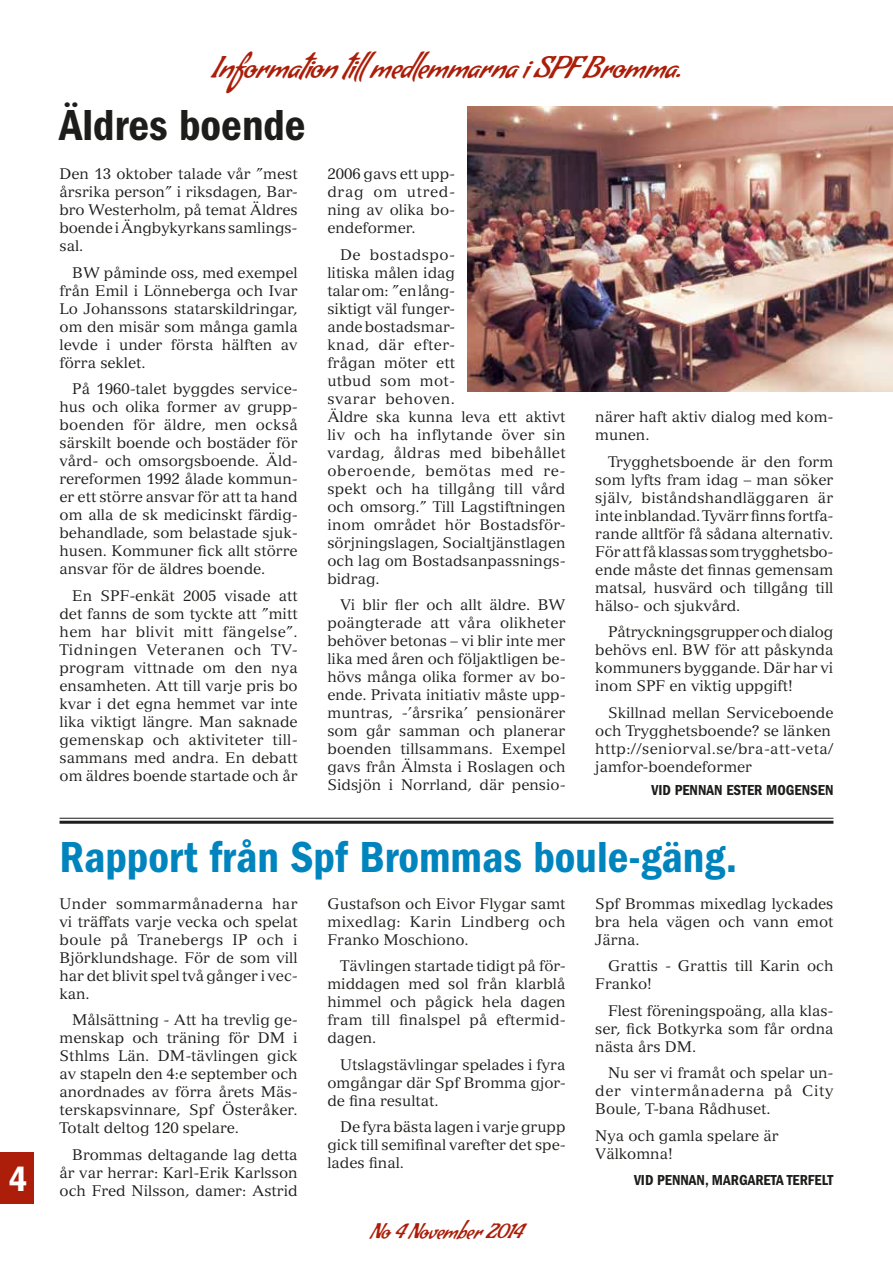
<style>
.page{position:relative;width:893px;height:1263px;background:#fff}
.page>*{position:absolute;margin:0;border:0;box-sizing:border-box;transform-origin:0 0}
.t1{font:600 condensed 45px "Franklin Gothic";color:#0084bd}
.t2{font:600 condensed 45px "Franklin Gothic";color:#1d1d1b}
.t3{font:600 condensed 36px "Franklin Gothic";color:#fff}
.t4{font:30px "Condiment";letter-spacing:-.02em;color:#ac1e09}
.t5{font:21px "Condiment";letter-spacing:-.03em;color:#ac1e09}
.t6{font:15px/18px "Versailles";color:#1d1d1b;text-align:justify}
.t7{font:600 condensed 15px "Franklin Gothic";color:#1d1d1b}
</style>
<div class="page">
<div style="left:0;top:1152px;width:34px;height:51px;background:#ac1e09"></div>
<hr style="left:60px;top:818px;width:773px;height:1px;background:#1d1d1b">
<hr style="left:60px;top:821px;width:773px;height:3px;background:#1d1d1b">
<img style="left:468px;top:106px;width:425px;height:285px">
<h2 class="t3" style="left:9px;top:1159px;width:20px">4</h2>
<h3 class="t4" style="left:211px;top:50px;width:472px">Information till medlemmarna i SPF Bromma.</h3>
<h1 class="t2" style="left:60px;top:99px;width:248px">Äldres boende</h1>
<p class="t6" style="left:60px;top:165px;width:240px">Den 13 oktober talade vår ”mest årsrika person” i riksdagen, Bar&shy;bro Westerholm, på temat Äldres boende i Ängbykyrkans samlings&shy;sal.</p>
<p class="t6" style="left:60px;top:264px;width:240px;text-indent:13px">BW påminde oss, med exempel från Emil i Lönneberga och Ivar Lo Johanssons statarskildringar, om den misär som många gamla levde i under första hälften av förra seklet.</p>
<p class="t6" style="left:60px;top:380px;width:240px;text-indent:13px">På 1960-talet byggdes service&shy;hus och olika former av grupp&shy;boenden för äldre, men också särskilt boende och bostäder för vård- och omsorgsboende. Äld&shy;rereformen 1992 ålade kommun&shy;er ett större ansvar för att ta hand om alla de sk medicinskt färdig&shy;behandlade, som belastade sjuk&shy;husen. Kommuner fick allt större ansvar för de äldres boende.</p>
<p class="t6" style="left:60px;top:587px;width:240px;text-indent:13px">En SPF-enkät 2005 visade att det fanns de som tyckte att ”mitt hem har blivit mitt fängelse”.<br>Tidningen Veteranen och TV&shy;program vittnade om den nya ensamheten. Att till varje pris bo kvar i det egna hemmet var inte lika viktigt längre. Man saknade gemenskap och aktiviteter till&shy;sammans med andra. En debatt om äldres boende startade och år</p>
<p class="t6" style="left:327px;top:165px;width:129px">2006 gavs ett upp&shy;drag om utred&shy;ning av olika bo&shy;endeformer.</p>
<p class="t6" style="left:327px;top:246px;width:240px;text-align:left;text-indent:13px">De bostadspo-<br>litiska målen idag<br>talar om: ”en lång-<br>siktigt väl funger-<br>ande bostadsmar-<br>knad, där efter-<br>frågan möter ett<br>utbud som mot-<br>svarar behoven.<br>Äldre ska kunna leva ett aktivt liv och ha inflytande över sin vardag, åldras med bibehållet oberoende, bemötas med re&shy;spekt och ha tillgång till vård och omsorg.” Till Lagstiftningen inom området hör Bostadsför&shy;sörjningslagen, Socialtjänstlagen och lag om Bostadsanpassnings&shy;bidrag.</p>
<p class="t6" style="left:327px;top:596px;width:240px;text-indent:13px">Vi blir fler och allt äldre. BW poängterade att våra olikheter behöver betonas – vi blir inte mer lika med åren och följaktligen be&shy;hövs många olika former av bo&shy;ende. Privata initiativ måste upp&shy;muntras, -’årsrika’ pensionärer som går samman och planerar boenden tillsammans. Exempel gavs från Älmsta i Roslagen och Sidsjön i Norrland, där pensio-</p>
<p class="t6" style="left:595px;top:408px;width:240px">närer haft aktiv dialog med kom&shy;munen.</p>
<p class="t6" style="left:595px;top:453px;width:240px;text-indent:13px">Trygghetsboende är den form som lyfts fram idag – man söker själv, biståndshandläggaren är inte inblandad. Tyvärr finns fortfa&shy;rande alltför få sådana alternativ.<br>För att få klassas som trygghetsbo&shy;ende måste det finnas gemensam matsal, husvärd och tillgång till hälso- och sjukvård.</p>
<p class="t6" style="left:595px;top:623px;width:240px;text-indent:13px">Påtryckningsgrupper och dialog behövs enl. BW för att påskynda kommuners byggande. Där har vi inom SPF en viktig uppgift!</p>
<p class="t6" style="left:595px;top:704px;width:240px;text-align:left;text-indent:13px">Skillnad mellan Serviceboende och Trygghetsboende? se länken http://seniorval.se/bra-att-veta/ jamfor-boendeformer</p>
<p class="t7" style="left:652px;top:781px;width:183px">VID PENNAN ESTER MOGENSEN</p>
<h1 class="t1" style="left:60px;top:831px;width:679px">Rapport från Spf Brommas boule-gäng.</h1>
<p class="t6" style="left:60px;top:894px;width:240px">Under sommarmånaderna har vi träffats varje vecka och spelat boule på Tranebergs IP och i Björklundshage. För de som vill har det blivit spel två gånger i vec&shy;kan.</p>
<p class="t6" style="left:60px;top:1011px;width:240px;text-indent:13px">Målsättning - Att ha trevlig ge&shy;menskap och träning för DM i Sthlms Län. DM-tävlingen gick av stapeln den 4:e september och anordnades av förra årets Mäs&shy;terskapsvinnare, Spf Österåker.<br>Totalt deltog 120 spelare.</p>
<p class="t6" style="left:60px;top:1145px;width:240px;text-indent:13px">Brommas deltagande lag detta år var herrar: Karl-Erik Karlsson och Fred Nilsson, damer: Astrid</p>
<p class="t6" style="left:327px;top:894px;width:240px">Gustafson och Eivor Flygar samt mixedlag: Karin Lindberg och Franko Moschiono.</p>
<p class="t6" style="left:327px;top:957px;width:240px;text-indent:13px">Tävlingen startade tidigt på för&shy;middagen med sol från klarblå himmel och pågick hela dagen fram till finalspel på eftermid&shy;dagen.</p>
<p class="t6" style="left:327px;top:1055px;width:240px;text-indent:13px">Utslagstävlingar spelades i fyra omgångar där Spf Bromma gjor&shy;de fina resultat.</p>
<p class="t6" style="left:327px;top:1118px;width:240px;text-indent:13px">De fyra bästa lagen i varje grupp gick till semifinal varefter det spe&shy;lades final.</p>
<h3 class="t5" style="left:370px;top:1219px;width:154px">No 4 November 2014</h3>
<p class="t6" style="left:595px;top:894px;width:240px">Spf Brommas mixedlag lyckades bra hela vägen och vann emot Järna.</p>
<p class="t6" style="left:595px;top:957px;width:240px;text-indent:13px">Grattis - Grattis till Karin och<br>Franko!</p>
<p class="t6" style="left:595px;top:1001px;width:240px;text-indent:13px">Flest föreningspoäng, alla klas&shy;ser, fick Botkyrka som får ordna nästa års DM.</p>
<p class="t6" style="left:595px;top:1064px;width:240px;text-indent:13px">Nu ser vi framåt och spelar un&shy;der vintermånaderna på City Boule, T-bana Rådhuset.</p>
<p class="t6" style="left:595px;top:1126px;width:185px">Nya och gamla spelare är<br>Välkomna!</p>
<p class="t7" style="left:634px;top:1171px;width:201px">VID PENNAN, MARGARETA TERFELT</p>
</div>
